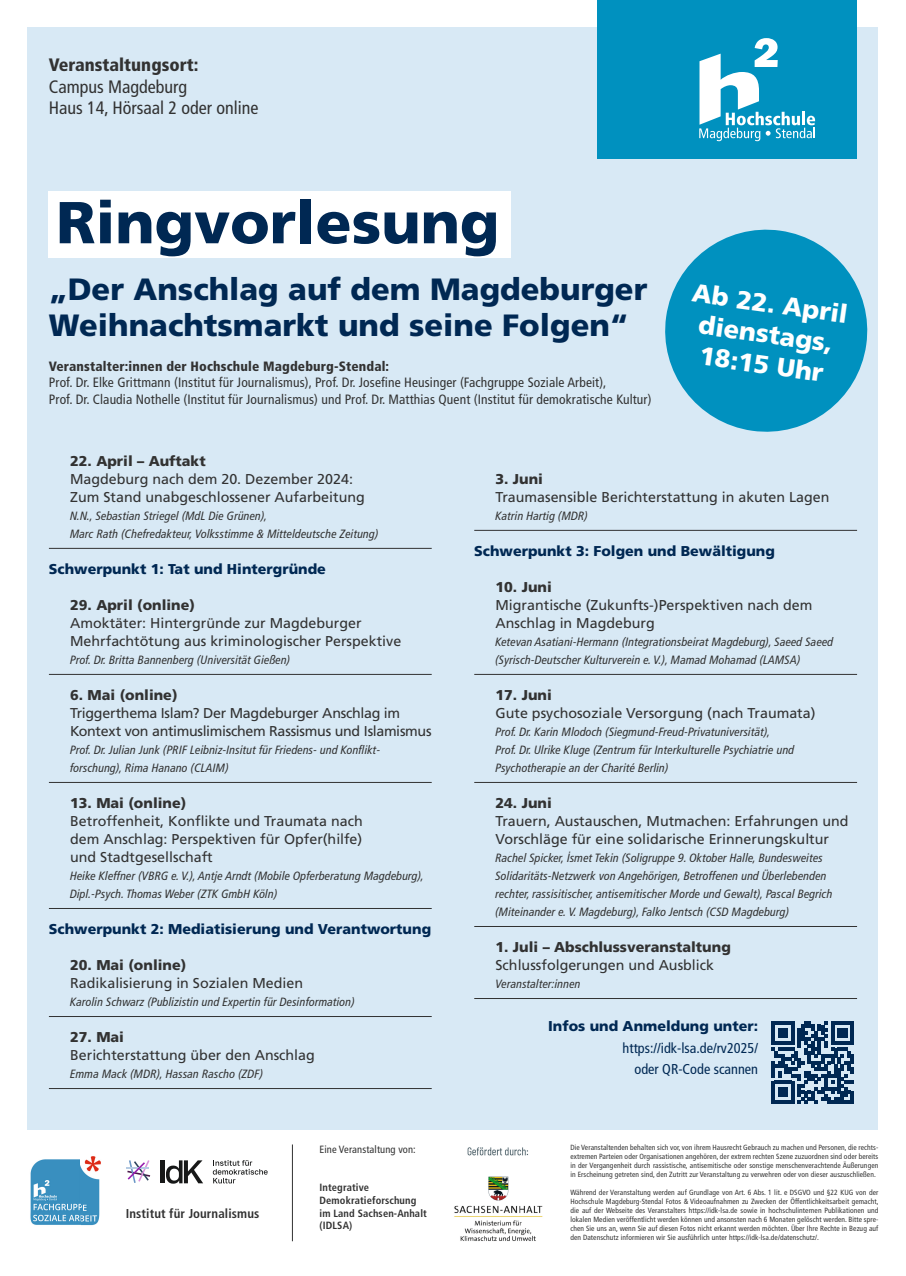
<style>
.page{position:relative;width:906px;height:1276px;background:#fff}
.page>*{position:absolute;margin:0;border:0;box-sizing:border-box;transform-origin:0 0}
.t1{font:900 59.03px "Frutiger LT Pro";color:#002853}
.t2{font:900 30.75px/36.9px "Frutiger LT Pro";color:#002853}
.t3{font:900 25.5px/30.6px "Frutiger LT Pro";color:#fff;text-align:center}
.t4{font:condensed 18px/21.6px "Frutiger LT Pro";color:#323232}
.t5{font:900 condensed 18px "Frutiger LT Pro";color:#323232}
.t6{font:14.25px/18px "Frutiger LT Pro";color:#323232}
.t7{font:900 14.25px "Frutiger LT Pro";color:#323232}
.t8{font:900 14.25px "Frutiger LT Pro";color:#002853}
.t9{font:14.25px/18px "Frutiger LT Pro";letter-spacing:-.02em;color:#323232}
.t10{font:condensed 14.25px/21.8px "Frutiger LT Pro";color:#002853;text-align:right}
.t11{font:condensed 13.5px/16.2px "Frutiger LT Pro";letter-spacing:.01em;color:#323232}
.t12{font:900 condensed 13.5px "Frutiger LT Pro";letter-spacing:.01em;color:#323232}
.t13{font:700 condensed 12.9px "Frutiger LT Pro";letter-spacing:.01em;color:#323232}
.t14{font:italic condensed 12px/18px "Frutiger LT Pro";letter-spacing:.01em;color:#323232}
.t15{font:700 condensed 10.5px/12.6px "Frutiger LT Pro";letter-spacing:.01em;color:#323232}
.t16{font:condensed 10.5px "Frutiger LT Pro";letter-spacing:.01em;color:#323232}
.t17{font:condensed 7.5px/9px "Frutiger LT Pro";letter-spacing:.01em;color:#323232;text-align:justify}
</style>
<div class="page">
<div style="left:28px;top:28px;width:850px;height:1102px;background:#d8e9f5"></div>
<div style="left:597px;top:7px;width:260px;height:151px;background:#0091bf"></div>
<svg style="left:699px;top:38px;width:116px;height:103px"></svg>
<div style="left:597px;top:0;width:260px;height:8px;background:#0091bf"></div>
<div style="left:49px;top:191px;width:462px;height:66px;background:#fff"></div>
<hr style="left:49px;top:548px;width:383px;height:1px;background:#323232">
<hr style="left:49px;top:674px;width:383px;height:1px;background:#323232">
<hr style="left:49px;top:782px;width:383px;height:1px;background:#323232">
<hr style="left:49px;top:908px;width:383px;height:1px;background:#323232">
<hr style="left:49px;top:1016px;width:383px;height:1px;background:#323232">
<hr style="left:49px;top:1088px;width:383px;height:1px;background:#323232">
<hr style="left:474px;top:530px;width:383px;height:1px;background:#323232">
<hr style="left:474px;top:674px;width:383px;height:1px;background:#323232">
<hr style="left:474px;top:782px;width:383px;height:1px;background:#323232">
<hr style="left:474px;top:926px;width:383px;height:1px;background:#323232">
<hr style="left:474px;top:998px;width:383px;height:1px;background:#323232">
<svg style="left:665px;top:229px;width:203px;height:203px;fill:#0091bf"></svg>
<svg style="left:771px;top:1021px;width:83px;height:83px"></svg>
<img style="left:30px;top:1156px;width:71px;height:70px">
<img style="left:454px;top:1147px;width:89px;height:94px">
<hr style="left:161px;top:1160px;width:4px;height:23px;background:#171818">
<svg style="left:166px;top:1160px;width:37px;height:23px"></svg>
<svg style="left:213px;top:1160px;width:55px;height:23px"></svg>
<svg style="left:126px;top:1160px;width:24px;height:23px"></svg>
<hr style="left:292px;top:1144px;width:1px;height:97px;background:#323232">
<h3 class="t5" style="left:49px;top:54px;width:151px">Veranstaltungsort:</h3>
<h3 class="t4" style="left:49px;top:76px;width:211px">Campus Magdeburg<br>Haus 14, Hörsaal 2 oder online</h3>
<h1 class="t1" style="left:56px;top:187px;width:445px">Ringvorlesung</h1>
<h2 class="t2" style="left:49px;top:270px;width:600px">„Der Anschlag auf dem Magdeburger<br>Weihnachtsmarkt und seine Folgen“</h2>
<p class="t12" style="left:49px;top:358px;width:342px">Veranstalter:innen der Hochschule Magdeburg-Stendal:</p>
<p class="t11" style="left:49px;top:375px;width:604px">Prof. Dr. Elke Grittmann (Institut für Journalismus), Prof. Dr. Josefine Heusinger (Fachgruppe Soziale Arbeit),<br>Prof. Dr. Claudia Nothelle (Institut für Journalismus) und Prof. Dr. Matthias Quent (Institut für demokratische Kultur)</p>
<h3 class="t3" style="left:694px;top:277px;width:158px;rotate:8deg">Ab 22. April dienstags,<br>18:15 Uhr</h3>
<p class="t7" style="left:70px;top:452px;width:137px">22. April – Auftakt</p>
<p class="t6" style="left:70px;top:469px;width:296px">Magdeburg nach dem 20. Dezember 2024:<br>Zum Stand unabgeschlossener Aufarbeitung</p>
<p class="t14" style="left:70px;top:506px;width:310px">N.N., Sebastian Striegel (MdL Die Grünen),<br>Marc Rath (Chefredakteur, Volksstimme &amp; Mitteldeutsche Zeitung)</p>
<p class="t8" style="left:49px;top:560px;width:278px">Schwerpunkt 1: Tat und Hintergründe</p>
<p class="t7" style="left:70px;top:596px;width:126px">29. April (online)</p>
<p class="t6" style="left:70px;top:613px;width:332px">Amoktäter: Hintergründe zur Magdeburger<br>Mehrfachtötung aus kriminologischer Perspektive</p>
<p class="t14" style="left:70px;top:650px;width:222px">Prof. Dr. Britta Bannenberg (Universität Gießen)</p>
<p class="t7" style="left:70px;top:686px;width:109px">6. Mai (online)</p>
<p class="t9" style="left:70px;top:703px;width:363px">Triggerthema Islam? Der Magdeburger Anschlag im<br>Kontext von antimuslimischem Rassismus und Islamismus</p>
<p class="t14" style="left:70px;top:740px;width:311px">Prof. Dr. Julian Junk (PRIF Leibniz-Insitut für Friedens- und Konflikt&shy;forschung), Rima Hanano (CLAIM)</p>
<p class="t7" style="left:70px;top:794px;width:118px">13. Mai (online)</p>
<p class="t6" style="left:70px;top:811px;width:294px;text-align:justify">Betroffenheit, Konflikte und Traumata nach dem Anschlag: Perspektiven für Opfer(hilfe) und Stadtgesellschaft</p>
<p class="t14" style="left:70px;top:866px;width:355px">Heike Kleffner (VBRG e. V.), Antje Arndt (Mobile Opferberatung Magdeburg),<br>Dipl.-Psych. Thomas Weber (ZTK GmbH Köln)</p>
<p class="t8" style="left:49px;top:920px;width:384px">Schwerpunkt 2: Mediatisierung und Verantwortung</p>
<p class="t7" style="left:70px;top:956px;width:118px">20. Mai (online)</p>
<p class="t6" style="left:70px;top:973px;width:234px">Radikalisierung in Sozialen Medien</p>
<p class="t14" style="left:70px;top:992px;width:286px">Karolin Schwarz (Publizistin und Expertin für Desinformation)</p>
<p class="t7" style="left:70px;top:1028px;width:55px">27. Mai</p>
<p class="t6" style="left:70px;top:1045px;width:246px">Berichterstattung über den Anschlag</p>
<p class="t14" style="left:70px;top:1064px;width:194px">Emma Mack (MDR), Hassan Rascho (ZDF)</p>
<p class="t13" style="left:126px;top:1205px;width:135px">Institut für Journalismus</p>
<p class="t16" style="left:319px;top:1143px;width:98px">Eine Veranstaltung von:</p>
<p class="t15" style="left:319px;top:1181px;width:109px">Integrative<br>Demokratieforschung im Land Sachsen-Anhalt (IDLSA)</p>
<p class="t7" style="left:495px;top:470px;width:49px">3. Juni</p>
<p class="t6" style="left:495px;top:487px;width:335px">Traumasensible Berichterstattung in akuten Lagen</p>
<p class="t14" style="left:495px;top:506px;width:94px">Katrin Hartig (MDR)</p>
<p class="t8" style="left:474px;top:542px;width:302px">Schwerpunkt 3: Folgen und Bewältigung</p>
<p class="t7" style="left:495px;top:578px;width:58px">10. Juni</p>
<p class="t6" style="left:495px;top:595px;width:318px">Migrantische (Zukunfts-)Perspektiven nach dem<br>Anschlag in Magdeburg</p>
<p class="t14" style="left:495px;top:632px;width:339px">Ketevan Asatiani-Hermann (Integrationsbeirat Magdeburg), Saeed Saeed (Syrisch-Deutscher Kulturverein e. V.), Mamad Mohamad (LAMSA)</p>
<p class="t7" style="left:495px;top:686px;width:58px">17. Juni</p>
<p class="t6" style="left:495px;top:703px;width:321px">Gute psychosoziale Versorgung (nach Traumata)</p>
<p class="t14" style="left:495px;top:722px;width:300px">Prof. Dr. Karin Mlodoch (Siegmund-Freud-Privatuniversität),<br>Prof. Dr. Ulrike Kluge (Zentrum für Interkulturelle Psychiatrie und<br>Psychotherapie an der Charité Berlin)</p>
<p class="t7" style="left:495px;top:794px;width:58px">24. Juni</p>
<p class="t6" style="left:495px;top:811px;width:354px">Trauern, Austauschen, Mutmachen: Erfahrungen und<br>Vorschläge für eine solidarische Erinnerungskultur</p>
<p class="t14" style="left:495px;top:848px;width:338px">Rachel Spicker, İsmet Tekin (Soligruppe 9. Oktober Halle, Bundesweites Solidaritäts-Netzwerk von Angehörigen, Betroffenen und Überlebenden rechter, rassisitischer, antisemitischer Morde und Gewalt), Pascal Begrich (Miteinander e. V. Magdeburg), Falko Jentsch (CSD Magdeburg)</p>
<p class="t7" style="left:495px;top:938px;width:237px">1. Juli – Abschlussveranstaltung</p>
<p class="t6" style="left:495px;top:955px;width:220px">Schlussfolgerungen und Ausblick</p>
<p class="t14" style="left:495px;top:974px;width:87px">Veranstalter:innen</p>
<p class="t8" style="left:548px;top:1017px;width:211px">Infos und Anmeldung unter:</p>
<p class="t10" style="left:622px;top:1037px;width:137px">https://idk-lsa.de/rv2025/ oder QR-Code scannen</p>
<p class="t17" style="left:570px;top:1143px;width:309px">Die Veranstaltenden behalten sich vor, von ihrem Hausrecht Gebrauch zu machen und Personen, die rechts&shy;extremen Parteien oder Organisationen angehören, der extrem rechten Szene zuzuordnen sind oder bereits in der Vergangenheit durch rassistische, antisemitische oder sonstige menschenverachtende Äußerungen in Erscheinung getreten sind, den Zutritt zur Veranstaltung zu verwehren oder von dieser auszuschließen.</p>
<p class="t17" style="left:570px;top:1188px;width:310px">Während der Veranstaltung werden auf Grundlage von Art. 6 Abs. 1 lit. e DSGVO und §22 KUG von der Hochschule Magdeburg-Stendal Fotos &amp; Videoaufnahmen zu Zwecken der Öffentlichkeitsarbeit gemacht, die auf der Webseite des Veranstalters https://idk-lsa.de sowie in hochschulinternen Publikationen und lokalen Medien veröffentlicht werden können und ansonsten nach 6 Monaten gelöscht werden. Bitte spre&shy;chen Sie uns an, wenn Sie auf diesen Fotos nicht erkannt werden möchten. Über Ihre Rechte in Bezug auf den Datenschutz informieren wir Sie ausführlich unter https://idk-lsa.de/datenschutz/.</p>
</div>
